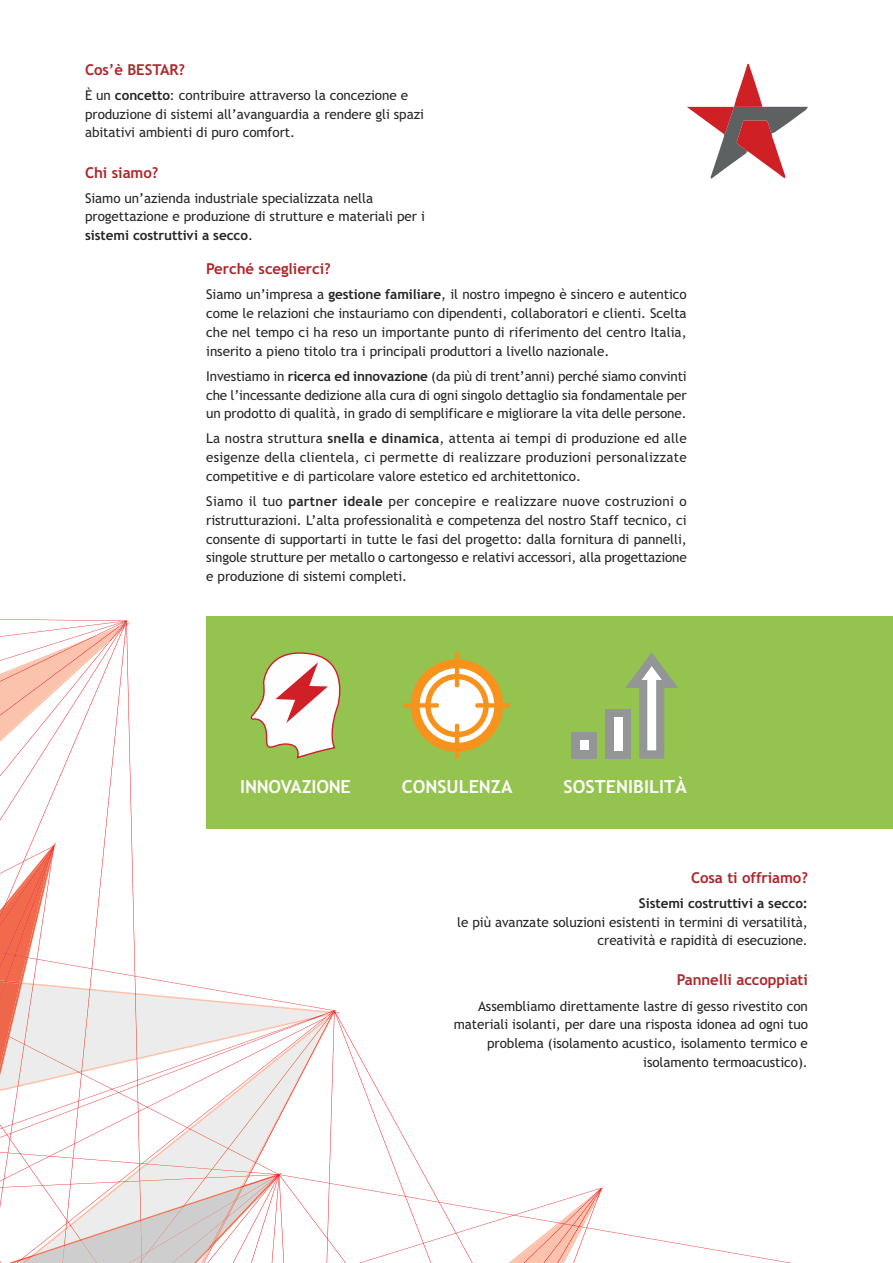
<style>
.page{position:relative;width:893px;height:1263px;background:#fff}
.page>*{position:absolute;margin:0;border:0;box-sizing:border-box;transform-origin:0 0}
.t1{font:700 18px "Trebuchet MS";color:#fff}
.t2{font:700 15px "Trebuchet MS";letter-spacing:-.005em;color:#ae272b}
.t3{font:13.5px/18.8px "Trebuchet MS";letter-spacing:-.005em;color:#272627;text-align:justify}
.t4{font:700 13.5px "Trebuchet MS";letter-spacing:-.005em;color:#272627}
.s1{font-weight:700}
</style>
<div class="page">
<svg style="left:604px;top:1186px;width:188px;height:77px"></svg>
<div style="left:206px;top:617px;width:687px;height:212px;background:#94c34f"></div>
<svg style="left:687px;top:64px;width:121px;height:115px"></svg>
<div style="left:606px;top:709px;width:25px;height:50px;background:#939597"></div>
<div style="left:614px;top:717px;width:8px;height:33px;background:#fff"></div>
<svg style="left:625px;top:652px;width:53px;height:107px"></svg>
<svg style="left:0;top:616px;width:604px;height:647px"></svg>
<p class="t2" style="left:85px;top:61px;width:102px">Cos’è BESTAR?</p>
<p class="t3" style="left:85px;top:86px;width:340px;text-align:left">È un <span class="s1">concetto</span>: contribuire attraverso la concezione e produzione di sistemi all’avanguardia a rendere gli spazi abitativi ambienti di puro comfort.</p>
<p class="t2" style="left:85px;top:164px;width:75px">Chi siamo?</p>
<p class="t3" style="left:85px;top:189px;width:341px;text-align:left">Siamo un’azienda industriale specializzata nella progettazione e produzione di strutture e materiali per i <span class="s1">sistemi costruttivi a secco</span>.</p>
<p class="t2" style="left:206px;top:260px;width:126px">Perché sceglierci?</p>
<p class="t3" style="left:206px;top:285px;width:482px">Siamo un’impresa a <span class="s1">gestione familiare</span>, il nostro impegno è sincero e autentico come le relazioni che instauriamo con dipendenti, collaboratori e clienti. Scelta che nel tempo ci ha reso un importante punto di riferimento del centro Italia, inserito a pieno titolo tra i principali produttori a livello nazionale.</p>
<p class="t3" style="left:206px;top:367px;width:482px">Investiamo in <span class="s1">ricerca ed innovazione</span> (da più di trent’anni) perché siamo convinti che l’incessante dedizione alla cura di ogni singolo dettaglio sia fondamentale per un prodotto di qualità, in grado di semplificare e migliorare la vita delle persone.</p>
<p class="t3" style="left:206px;top:429px;width:482px">La nostra struttura <span class="s1">snella e dinamica</span>, attenta ai tempi di produzione ed alle esigenze della clientela, ci permette di realizzare produzioni personalizzate competitive e di particolare valore estetico ed architettonico.</p>
<p class="t3" style="left:206px;top:492px;width:482px">Siamo il tuo <span class="s1">partner ideale</span> per concepire e realizzare nuove costruzioni o ristrutturazioni. L’alta professionalità e competenza del nostro Staff tecnico, ci consente di supportarti in tutte le fasi del progetto: dalla fornitura di pannelli, singole strutture per metallo o cartongesso e relativi accessori, alla progettazione e produzione di sistemi completi.</p>
<h1 class="t1" style="left:240px;top:776px;width:112px">INNOVAZIONE</h1>
<h1 class="t1" style="left:402px;top:776px;width:112px">CONSULENZA</h1>
<h1 class="t1" style="left:563px;top:776px;width:125px">SOSTENIBILITÀ</h1>
<p class="t2" style="left:691px;top:869px;width:118px">Cosa ti offriamo?</p>
<p class="t4" style="left:639px;top:895px;width:171px">Sistemi costruttivi a secco:</p>
<p class="t3" style="left:457px;top:913px;width:352px;text-align:right">le più avanzate soluzioni esistenti in termini di versatilità, creatività e rapidità di esecuzione.</p>
<p class="t2" style="left:677px;top:971px;width:133px">Pannelli accoppiati</p>
<p class="t3" style="left:454px;top:996px;width:356px;text-align:right">Assembliamo direttamente lastre di gesso rivestito con materiali isolanti, per dare una risposta idonea ad ogni tuo problema (isolamento acustico, isolamento termico e isolamento termoacustico).</p>
</div>
